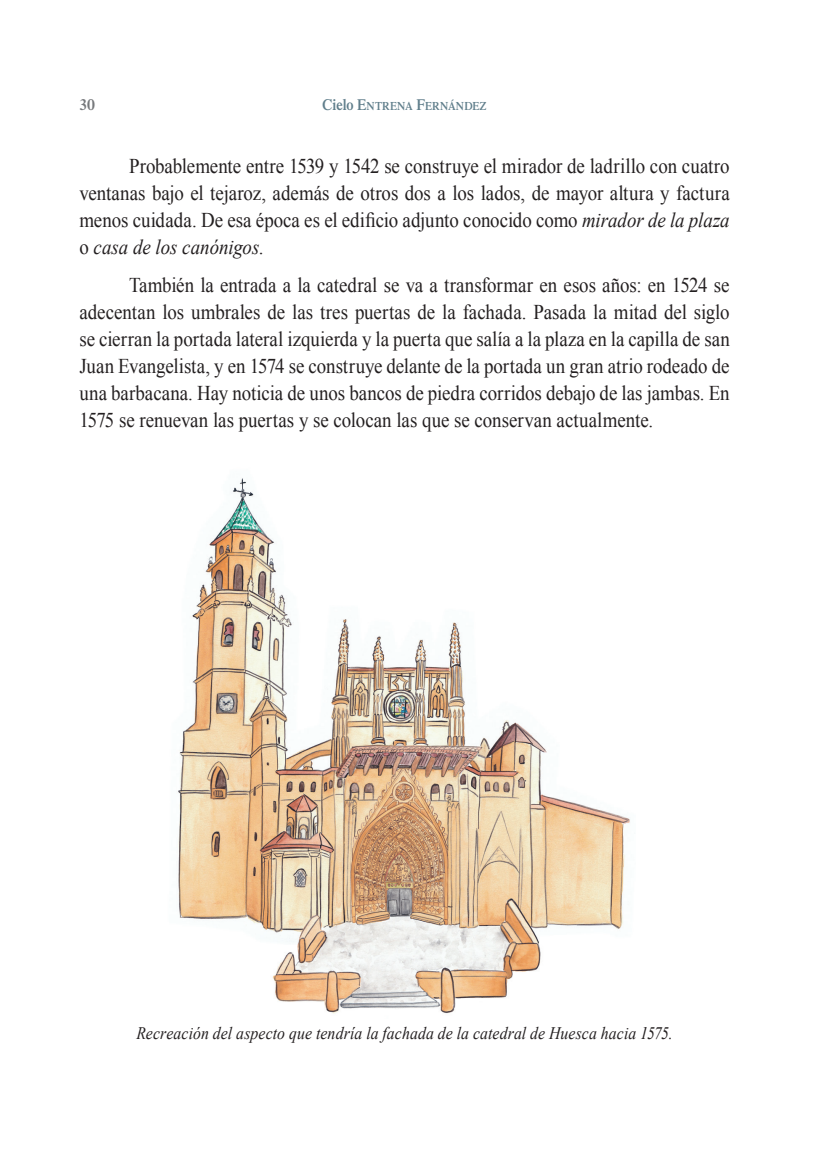
<style>
.page{position:relative;width:834px;height:1166px;background:#fff}
.page>*{position:absolute;margin:0;border:0;box-sizing:border-box;transform-origin:0 0}
.t1{font:21px/26.9px "Times New Roman";color:#231f20;text-align:justify;scale:.9 1}
.t2{font:italic 17.5px "Times New Roman";letter-spacing:.005em;color:#231f20;scale:.9 1}
.t3{font:600 15.75px "Times LT Std";color:#76787b}
.t4{font:600 11.9px "Times LT Std";letter-spacing:.005em;color:#607e8b;scale:.9 1}
.s1{font-size:15.75px}
.s2{font-style:italic}
</style>
<div class="page">
<img style="left:178px;top:478px;width:452px;height:536px">
<p class="t3" style="left:79px;top:95px;width:17px">30</p>
<p class="t4" style="left:322px;top:99px;width:184px"><span class="s1">Cielo</span> <span class="s1">E</span>NTRENA <span class="s1">F</span>ERNÁNDEZ</p>
<p class="t1" style="left:79px;top:152px;width:724px;text-indent:50px">Probablemente entre 1539 y 1542 se construye el mirador de ladrillo con cuatro ventanas bajo el tejaroz, además de otros dos a los lados, de mayor altura y factura menos cuidada. De esa época es el edificio adjunto conocido como <span class="s2">mirador de la plaza </span>o <span class="s2">casa de los canónigos</span>.</p>
<p class="t1" style="left:79px;top:271px;width:724px;text-indent:50px">También la entrada a la catedral se va a transformar en esos años: en 1524 se adecentan los umbrales de las tres puertas de la fachada. Pasada la mitad del siglo se cierran la portada lateral izquierda y la puerta que salía a la plaza en la capilla de san Juan Evangelista, y en 1574 se construye delante de la portada un gran atrio rodeado de una barbacana. Hay noticia de unos bancos de piedra corridos debajo de las jambas. En 1575 se renuevan las puertas y se colocan las que se conservan actualmente.</p>
<p class="t2" style="left:136px;top:1021px;width:597px">Recreación del aspecto que tendría la fachada de la catedral de Huesca hacia 1575.</p>
</div>
